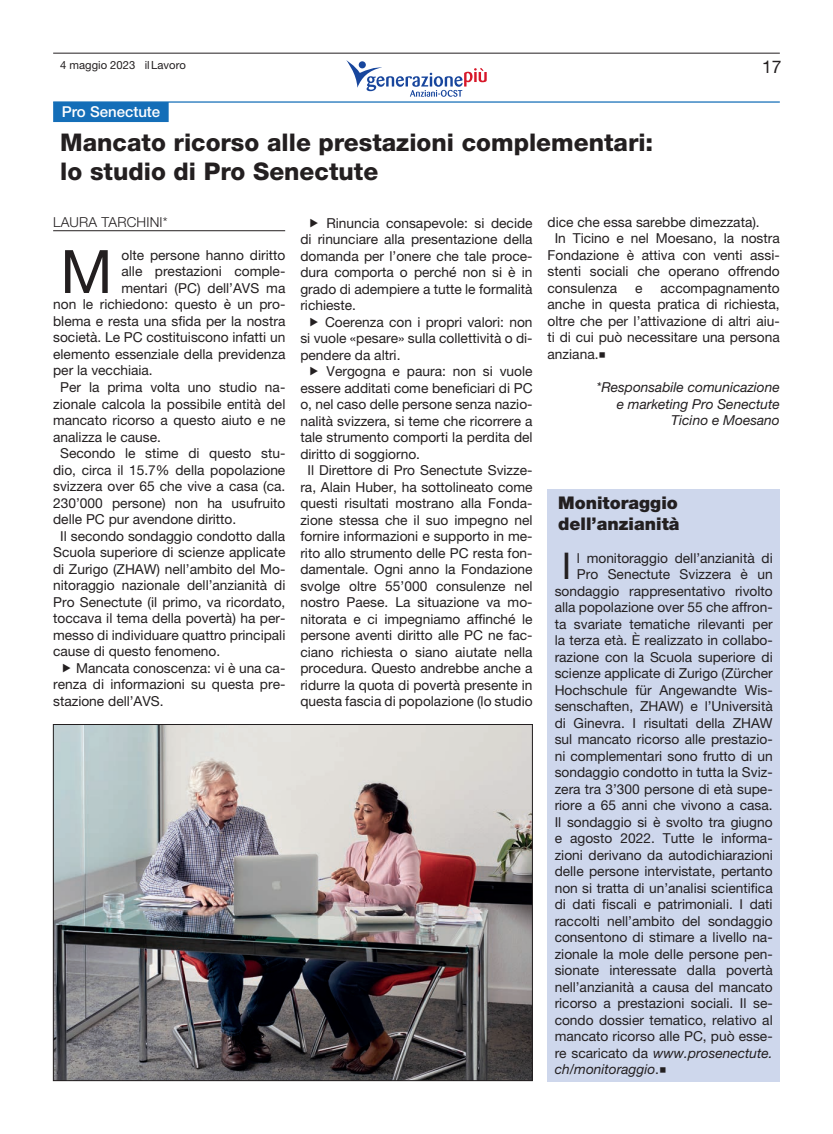
<style>
.page{position:relative;width:833px;height:1134px;background:#fff}
.page>*{position:absolute;margin:0;border:0;box-sizing:border-box;transform-origin:0 0}
.Capolettera_AAPI{font:60px "Helvetica Neue LT Pro";color:#231f20}
.Capolettera_AAPI-2{font:36.88px "Helvetica Neue LT Pro";color:#231f20}
.t1{font:800 24.38px "Helvetica Neue LT Pro";color:#231f20}
.Titolo_boxino_aranci{font:900 17.5px "Helvetica Neue LT Pro";color:#231f20}
.t2{font:17.5px "Helvetica Neue LT Pro";color:#231f20}
.Incipit_-_AAPI{font:500 15px "Helvetica Neue LT Pro";color:#fff}
.Paragrafo_base_AAPI{font:13.75px/16.5px "Helvetica Neue LT Pro";color:#231f20;text-align:justify}
.Capolettera_AAPI-3{font:13.75px "Helvetica Neue LT Pro";color:#231f20}
.Paragrafo_base_AAPI-2{font:italic 13.75px "Helvetica Neue LT Pro";color:#231f20}
.Capolettera_AAPI-4{font:italic 13.75px "Helvetica Neue LT Pro";color:#231f20}
.Autore{font:300 13.75px "Helvetica Neue LT Pro";letter-spacing:.015em;color:#231f20}
.t3{font:11.25px "Helvetica Neue LT Pro";color:#231f20}
.s1{font-style:normal}
</style>
<div class="page">
<svg style="left:346px;top:60px;width:141px;height:37px"></svg>
<hr style="left:53px;top:101px;width:727px;height:2px;background:#146eb8">
<div style="left:53px;top:102px;width:116px;height:20px;background:#146eb8"></div>
<hr style="left:53px;top:230px;width:232px;height:1px;background:#231f20">
<div style="left:547px;top:489px;width:233px;height:592px;background:#ced7ec"></div>
<img style="left:55px;top:726px;width:475px;height:353px">
<hr style="left:53px;top:53px;width:727px;height:1px;background:#231f20">
<p class="t3" style="left:60px;top:58px;width:127px">4 maggio 2023 il Lavoro</p>
<p class="t2" style="left:762px;top:56px;width:21px">17</p>
<p class="Incipit_-_AAPI" style="left:62px;top:103px;width:100px">Pro Senectute</p>
<p class="t1" style="left:60px;top:128px;width:594px">Mancato ricorso alle prestazioni complementari:</p>
<p class="t1" style="left:60px;top:156px;width:319px">lo studio di Pro Senectute</p>
<p class="Autore" style="left:53px;top:214px;width:116px">LAURA TARCHINI*</p>
<p class="Capolettera_AAPI" style="left:60px;top:236px;width:54px">M</p>
<p class="Capolettera_AAPI-3" style="left:121px;top:247px;width:165px">olte persone hanno diritto</p>
<p class="Paragrafo_base_AAPI" style="left:547px;top:214px;width:214px">dice che essa sarebbe dimezzata).</p>
<p class="Paragrafo_base_AAPI" style="left:547px;top:230px;width:234px;text-indent:7px">In Ticino e nel Moesano, la nostra Fondazione è attiva con venti assi&shy;stenti sociali che operano offrendo consulenza</p>
<p class="Paragrafo_base_AAPI" style="left:300px;top:214px;width:234px;text-indent:26px">Rinuncia consapevole: si decide di rinunciare alla presentazione della domanda per l’onere che tale proce&shy;dura comporta o perché non si è in grado di adempiere a tutte le formalità richieste.</p>
<p class="Paragrafo_base_AAPI" style="left:300px;top:313px;width:234px;text-indent:25px">Coerenza con i propri valori: non si vuole «pesare» sulla collettività o di&shy;pendere da altri.</p>
<p class="Paragrafo_base_AAPI" style="left:300px;top:363px;width:234px;text-indent:26px">Vergogna e paura: non si vuole essere additati come beneficiari di PC o, nel caso delle persone senza nazio&shy;nalità svizzera, si teme che ricorrere a tale strumento comporti la perdita del diritto di soggiorno.</p>
<p class="Paragrafo_base_AAPI" style="left:300px;top:462px;width:234px;text-align:center">Il Direttore di Pro Senectute Svizze&shy;ra, Alain Huber, ha sottolineato come questi risultati mostrano alla Fonda&shy;zione stessa che il suo impegno nel fornire informazioni e supporto in me&shy;rito allo strumento delle PC resta fon&shy;damentale. Ogni anno la Fondazione svolge oltre 55’000 consulenze nel nostro Paese. La situazione va mo&shy;nitorata e ci impegniamo affinché le persone aventi diritto alle PC ne fac&shy;ciano richiesta o siano aiutate nella procedura. Questo andrebbe anche a ridurre la quota di povertà presente in questa fascia di popolazione (lo studio</p>
<p class="Capolettera_AAPI-3" style="left:121px;top:263px;width:165px">alle prestazioni comple-</p>
<p class="Capolettera_AAPI-3" style="left:121px;top:280px;width:165px">mentari (PC) dell’AVS ma</p>
<p class="Capolettera_AAPI-3" style="left:53px;top:296px;width:234px">non le richiedono: questo è un pro-</p>
<p class="Capolettera_AAPI-3" style="left:53px;top:313px;width:234px">blema e resta una sfida per la nostra</p>
<p class="Capolettera_AAPI-3" style="left:53px;top:329px;width:234px">società. Le PC costituiscono infatti un</p>
<p class="Capolettera_AAPI-3" style="left:53px;top:346px;width:234px">elemento essenziale della previdenza</p>
<p class="Capolettera_AAPI-3" style="left:53px;top:362px;width:101px">per la vecchiaia.</p>
<p class="Paragrafo_base_AAPI" style="left:53px;top:379px;width:234px;text-indent:7px">Per la prima volta uno studio na&shy;zionale calcola la possibile entità del mancato ricorso a questo aiuto e ne analizza le cause.</p>
<p class="Paragrafo_base_AAPI" style="left:53px;top:445px;width:234px;text-indent:7px">Secondo le stime di questo stu&shy;dio, circa il 15.7% della popolazione svizzera over 65 che vive a casa (ca.<br>230’000 persone) non ha usufruito delle PC pur avendone diritto.</p>
<p class="Paragrafo_base_AAPI" style="left:53px;top:527px;width:234px;text-indent:7px">Il secondo sondaggio condotto dalla Scuola superiore di scienze applicate di Zurigo (ZHAW) nell’ambito del Mo&shy;nitoraggio nazionale dell’anzianità di Pro Senectute (il primo, va ricordato, toccava il tema della povertà) ha per&shy;messo di individuare quattro principali cause di questo fenomeno.</p>
<p class="Paragrafo_base_AAPI" style="left:53px;top:659px;width:234px;text-indent:23px">Mancata conoscenza: vi è una ca&shy;renza di informazioni su questa pre&shy;stazione dell’AVS.</p>
<p class="Paragrafo_base_AAPI" style="left:547px;top:280px;width:234px;text-indent:113px">accompagnamento anche in questa pratica di richiesta, oltre che per l’attivazione di altri aiu&shy;ti di cui può necessitare una persona anziana.○</p>
<p class="Paragrafo_base_AAPI-2" style="left:596px;top:379px;width:185px">*Responsabile comunicazione</p>
<p class="Paragrafo_base_AAPI-2" style="left:617px;top:395px;width:164px">e marketing Pro Senectute</p>
<p class="Paragrafo_base_AAPI-2" style="left:671px;top:412px;width:110px">Ticino e Moesano</p>
<p class="Paragrafo_base_AAPI" style="left:635px;top:280px;width:9px">e</p>
<p class="Titolo_boxino_aranci" style="left:558px;top:492px;width:121px">Monitoraggio</p>
<p class="Titolo_boxino_aranci" style="left:558px;top:513px;width:123px">dell’anzianità</p>
<p class="Capolettera_AAPI-2" style="left:562px;top:544px;width:11px">I</p>
<p class="Capolettera_AAPI-3" style="left:577px;top:549px;width:197px">l monitoraggio dell’anzianità di</p>
<p class="Capolettera_AAPI-3" style="left:577px;top:566px;width:197px">Pro Senectute Svizzera è un</p>
<p class="Capolettera_AAPI-3" style="left:554px;top:582px;width:219px">sondaggio rappresentativo rivolto</p>
<p class="Capolettera_AAPI-3" style="left:554px;top:599px;width:219px">alla popolazione over 55 che affron-</p>
<p class="Capolettera_AAPI-3" style="left:554px;top:615px;width:219px">ta svariate tematiche rilevanti per</p>
<p class="Capolettera_AAPI-3" style="left:554px;top:632px;width:219px">la terza età. È realizzato in collabo-</p>
<p class="Capolettera_AAPI-3" style="left:554px;top:648px;width:219px">razione con la Scuola superiore di</p>
<p class="Capolettera_AAPI-3" style="left:554px;top:665px;width:219px">scienze applicate di Zurigo (Zürcher</p>
<p class="Capolettera_AAPI-3" style="left:554px;top:681px;width:219px">Hochschule für Angewandte Wis-</p>
<p class="Capolettera_AAPI-3" style="left:554px;top:698px;width:219px">senschaften, ZHAW) e l’Università</p>
<p class="Capolettera_AAPI-3" style="left:554px;top:714px;width:219px">di Ginevra. I risultati della ZHAW</p>
<p class="Capolettera_AAPI-3" style="left:554px;top:731px;width:219px">sul mancato ricorso alle prestazio-</p>
<p class="Capolettera_AAPI-3" style="left:554px;top:747px;width:219px">ni complementari sono frutto di un</p>
<p class="Capolettera_AAPI-3" style="left:554px;top:764px;width:219px">sondaggio condotto in tutta la Sviz-</p>
<p class="Capolettera_AAPI-3" style="left:554px;top:780px;width:219px">zera tra 3’300 persone di età supe-</p>
<p class="Capolettera_AAPI-3" style="left:554px;top:797px;width:219px">riore a 65 anni che vivono a casa.</p>
<p class="Capolettera_AAPI-3" style="left:554px;top:813px;width:219px">Il sondaggio si è svolto tra giugno</p>
<p class="Capolettera_AAPI-3" style="left:554px;top:830px;width:219px">e agosto 2022. Tutte le informa-</p>
<p class="Capolettera_AAPI-3" style="left:554px;top:846px;width:219px">zioni derivano da autodichiarazioni</p>
<p class="Capolettera_AAPI-3" style="left:554px;top:863px;width:219px">delle persone intervistate, pertanto</p>
<p class="Capolettera_AAPI-3" style="left:554px;top:879px;width:219px">non si tratta di un’analisi scientifica</p>
<p class="Capolettera_AAPI-3" style="left:554px;top:896px;width:219px">di dati fiscali e patrimoniali. I dati</p>
<p class="Capolettera_AAPI-3" style="left:554px;top:912px;width:219px">raccolti nell’ambito del sondaggio</p>
<p class="Capolettera_AAPI-3" style="left:554px;top:929px;width:219px">consentono di stimare a livello na-</p>
<p class="Capolettera_AAPI-3" style="left:554px;top:945px;width:219px">zionale la mole delle persone pen-</p>
<p class="Capolettera_AAPI-3" style="left:554px;top:962px;width:219px">sionate interessate dalla povertà</p>
<p class="Capolettera_AAPI-3" style="left:554px;top:978px;width:219px">nell’anzianità a causa del mancato</p>
<p class="Capolettera_AAPI-3" style="left:554px;top:995px;width:219px">ricorso a prestazioni sociali. Il se-</p>
<p class="Capolettera_AAPI-3" style="left:554px;top:1011px;width:219px">condo dossier tematico, relativo al</p>
<p class="Capolettera_AAPI-3" style="left:554px;top:1028px;width:219px">mancato ricorso alle PC, può esse-</p>
<p class="Capolettera_AAPI-4" style="left:554px;top:1044px;width:219px"><span class="s1">re scaricato da</span> www.prosenectute.</p>
<p class="Capolettera_AAPI-4" style="left:554px;top:1061px;width:114px">ch/monitoraggio<span class="s1">.</span>○</p>
</div>
